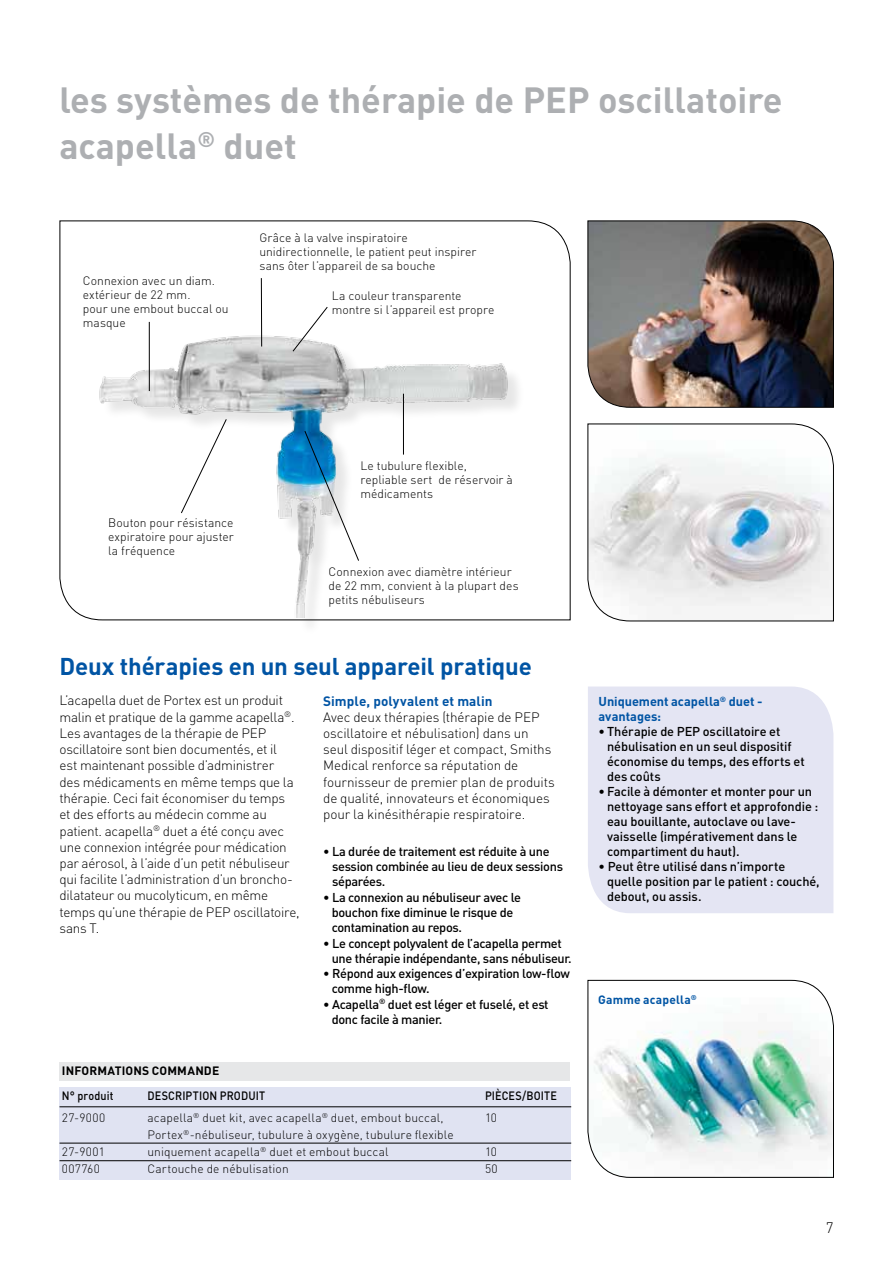
<style>
.page{position:relative;width:893px;height:1263px;background:#fff}
.page>*{position:absolute;margin:0;border:0;box-sizing:border-box;transform-origin:0 0}
.t1{font:700 36px/46.8px "DIN";color:#adafb2}
.t2{font:700 24px "DIN";letter-spacing:-.01em;color:#0054a4}
.t3{font:300 15px "DIN";color:#000}
.t4{font:300 13.5px/16.2px "DIN";letter-spacing:-.015em;color:#000}
.t5{font:700 13.5px "DIN";letter-spacing:.01em;color:#0054a4}
.t6{font:500 12.75px/15.3px "DIN";letter-spacing:-.025em;color:#000}
.t7{font:500 12.75px/15px "DIN";letter-spacing:-.005em;color:#000}
.t8{font:700 12.75px/15px "DIN";letter-spacing:-.005em;color:#0054a4}
.t9{font:300 12.15px/14px "DIN";color:#000}
.t10{font:300 12px "DIN";letter-spacing:.01em;color:#000}
.t11{font:500 12px "DIN";letter-spacing:.015em;color:#000;scale:.9 1}
.t12{font:700 12px "DIN";letter-spacing:.01em;color:#000}
.t13{font:700 12px "DIN";letter-spacing:.015em;color:#0054a4}
</style>
<div class="page">
<div style="left:588px;top:686px;width:245px;height:227px;background:#e4e5f3"></div>
<div style="left:60px;top:1087px;width:511px;height:93px;background:#e0e3f2"></div>
<div style="left:60px;top:1062px;width:510px;height:19px;background:#e6e7e8"></div>
<hr style="left:60px;top:1106px;width:511px;height:1px;background:#000">
<hr style="left:60px;top:1143px;width:511px;height:1px;background:#000">
<hr style="left:60px;top:1160px;width:511px;height:1px;background:#000">
<img style="left:587px;top:979px;width:247px;height:199px">
<img style="left:587px;top:220px;width:247px;height:188px">
<svg style="left:587px;top:423px;width:247px;height:199px"></svg>
<svg style="left:59px;top:220px;width:512px;height:401px"></svg>
<div style="left:102px;top:338px;width:423px;height:297px;background:#000;opacity:.1"></div>
<img style="left:95px;top:329px;width:415px;height:288px">
<hr style="left:149px;top:322px;width:1px;height:69px;background:#000">
<hr style="left:261px;top:278px;width:1px;height:68px;background:#000">
<svg style="left:181px;top:419px;width:46px;height:94px"></svg>
<svg style="left:293px;top:307px;width:35px;height:45px"></svg>
<svg style="left:304px;top:431px;width:55px;height:130px"></svg>
<hr style="left:403px;top:394px;width:1px;height:61px;background:#000">
<h1 class="t1" style="left:59px;top:75px;width:725px">les systèmes de thérapie de PEP oscillatoire acapella<sup>®</sup> duet</h1>
<p class="t9" style="left:83px;top:274px;width:147px">Connexion avec un diam. extérieur de 22 mm.<br>pour une embout buccal ou masque</p>
<p class="t9" style="left:259px;top:231px;width:218px">Grâce à la valve inspiratoire unidirectionnelle, le patient peut inspirer sans ôter l’appareil de sa bouche</p>
<p class="t9" style="left:332px;top:288px;width:164px">La couleur transparente montre si l’appareil est propre</p>
<p class="t9" style="left:108px;top:515px;width:127px;text-align:justify">Bouton pour résistance expiratoire pour ajuster la fréquence</p>
<p class="t9" style="left:360px;top:458px;width:154px">Le tubulure flexible, repliable sert de réservoir à médicaments</p>
<p class="t9" style="left:329px;top:565px;width:192px">Connexion avec diamètre intérieur de 22 mm, convient à la plupart des petits nébuliseurs</p>
<h2 class="t2" style="left:60px;top:650px;width:474px">Deux thérapies en un seul appareil pratique</h2>
<p class="t4" style="left:60px;top:692px;width:242px">L’acapella duet de Portex est un produit malin et pratique de la gamme acapella<sup>®</sup>.<br>Les avantages de la thérapie de PEP oscillatoire sont bien documentés, et il<br>est maintenant possible d’administrer<br>des médicaments en même temps que la thérapie. Ceci fait économiser du temps<br>et des efforts au médecin comme au patient. acapella<sup>®</sup> duet a été conçu avec une connexion intégrée pour médication par aérosol, à l’aide d’un petit nébuliseur qui facilite l’administration d’un broncho&shy;dilatateur ou mucolyticum, en même temps qu’une thérapie de PEP oscillatoire, sans T.</p>
<p class="t5" style="left:323px;top:692px;width:171px">Simple, polyvalent et malin</p>
<p class="t4" style="left:323px;top:709px;width:233px">Avec deux thérapies (thérapie de PEP oscillatoire et nébulisation) dans un seul dispositif léger et compact, Smiths Medical renforce sa réputation de fournisseur de premier plan de produits de qualité, innovateurs et économiques pour la kinésithérapie respiratoire.</p>
<p class="t6" style="left:332px;top:843px;width:232px;text-indent:-9px">• La durée de traitement est réduite à une session combinée au lieu de deux sessions séparées.</p>
<p class="t6" style="left:332px;top:889px;width:191px;text-indent:-9px">• La connexion au nébuliseur avec le bouchon fixe diminue le risque de contamination au repos.</p>
<p class="t6" style="left:332px;top:935px;width:242px;text-indent:-9px">• Le concept polyvalent de l’acapella permet une thérapie indépendante, sans nébuliseur.</p>
<p class="t6" style="left:332px;top:965px;width:240px;text-indent:-9px">• Répond aux exigences d’expiration low-flow comme high-flow.</p>
<p class="t6" style="left:332px;top:996px;width:218px;text-indent:-9px">• Acapella<sup>®</sup> duet est léger et fuselé, et est donc facile à manier.</p>
<p class="t12" style="left:62px;top:1063px;width:159px">INFORMATIONS COMMANDE</p>
<p class="t11" style="left:62px;top:1088px;width:59px">N° produit</p>
<p class="t11" style="left:147px;top:1088px;width:132px">DESCRIPTION PRODUIT</p>
<p class="t11" style="left:485px;top:1088px;width:81px">PIÈCES/BOITE</p>
<p class="t10" style="left:62px;top:1110px;width:45px">27-9000</p>
<p class="t10" style="left:147px;top:1110px;width:298px">acapella<sup>®</sup> duet kit, avec acapella<sup>®</sup> duet, embout buccal,</p>
<p class="t10" style="left:485px;top:1110px;width:14px">10</p>
<p class="t10" style="left:147px;top:1127px;width:308px">Portex<sup>®</sup>-nébuliseur, tubulure à oxygène, tubulure flexible</p>
<p class="t10" style="left:62px;top:1144px;width:44px">27-9001</p>
<p class="t10" style="left:147px;top:1144px;width:243px">uniquement acapella<sup>®</sup> duet et embout buccal</p>
<p class="t10" style="left:485px;top:1144px;width:14px">10</p>
<p class="t10" style="left:62px;top:1161px;width:39px">007760</p>
<p class="t10" style="left:147px;top:1161px;width:143px">Cartouche de nébulisation</p>
<p class="t10" style="left:485px;top:1161px;width:14px">50</p>
<p class="t8" style="left:599px;top:693px;width:165px">Uniquement acapella<sup>®</sup> duet - avantages:</p>
<p class="t7" style="left:607px;top:723px;width:199px;text-indent:-9px">• Thérapie de PEP oscillatoire et nébulisation en un seul dispositif économise du temps, des efforts et des coûts</p>
<p class="t7" style="left:607px;top:783px;width:213px;text-indent:-9px">• Facile à démonter et monter pour un nettoyage sans effort et approfondie : eau bouillante, autoclave ou lave&shy;vaisselle (impérativement dans le compartiment du haut).</p>
<p class="t7" style="left:607px;top:858px;width:214px;text-indent:-9px">• Peut être utilisé dans n’importe quelle position par le patient : couché, debout, ou assis.</p>
<p class="t13" style="left:598px;top:991px;width:100px">Gamme acapella<sup>®</sup></p>
<p class="t3" style="left:826px;top:1218px;width:9px">7</p>
</div>
